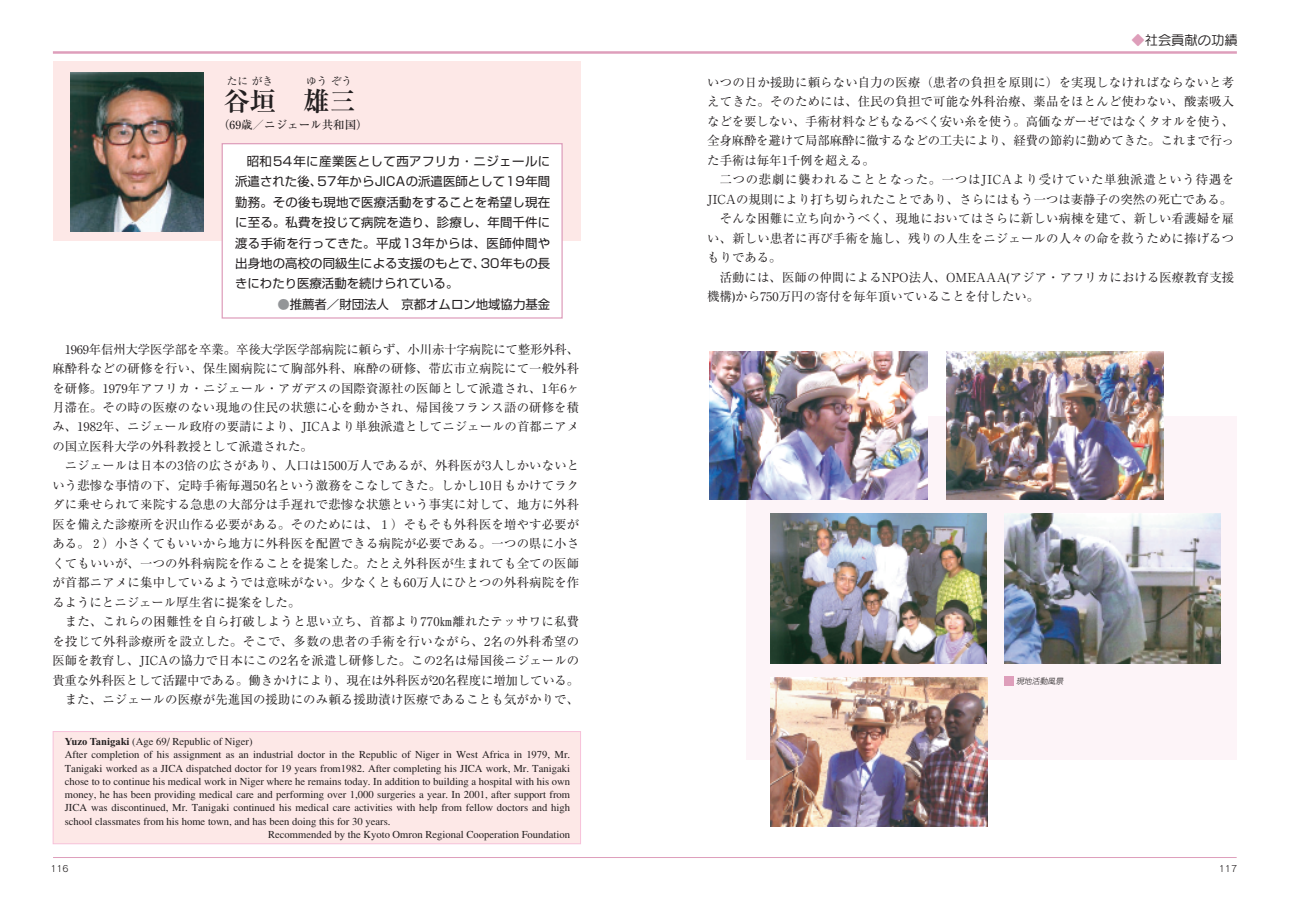
<style>
.page{position:relative;width:1290px;height:911px;background:#fff}
.page>*{position:absolute;margin:0;border:0;box-sizing:border-box;transform-origin:0 0}
.t1{font:700 26.62px "Ryumin";color:#231f20}
.t2{font:13.25px "Seurat CID M";color:#231f20}
.t3{font:12.38px/19.5px "Ryumin";letter-spacing:.005em;color:#231f20;text-align:justify}
.t4{font:12.38px/20.4px "Shin Go";color:#231f20;text-align:justify}
.t5{font:12.38px "Ryumin";letter-spacing:.055em;color:#231f20}
.t6{font:500 11.5px "Ryumin";color:#231f20}
.t7{font:300 10.62px "Ryumin";color:#231f20}
.t8{font:10.62px "Ryumin";color:#231f20}
.t9{font:8.88px "Rodin CID M";color:#231f20}
.t10{font:italic 300 7.75px "Shin Go";color:#231f20}
.s1{color:#939598}
.s2{font-family:"Times New Roman";font-weight:700}
.s3{color:#de9eba}
</style>
<div class="page">
<img style="left:52px;top:51px;width:1185px;height:807px">
<p class="t8" style="left:227px;top:77px;width:48px">たに がき</p>
<p class="t8" style="left:306px;top:77px;width:48px">ゆう ぞう</p>
<h1 class="t1" style="left:223px;top:92px;width:134px">谷垣　雄三</h1>
<p class="t6" style="left:218px;top:121px;width:151px">（69歳／ニジェール共和国）</p>
<p class="t4" style="left:235px;top:153px;width:317px;text-indent:12px">昭和54年に産業医として西アフリカ・ニジェールに派遣された後、57年からJICAの派遣医師として19年間勤務。その後も現地で医療活動をすることを希望し現在に至る。私費を投じて病院を造り、診療し、年間千件に渡る手術を行ってきた。平成13年からは、医師仲間や出身地の高校の同級生による支援のもとで、30年もの長きにわたり医療活動を続けられている。</p>
<p class="t4" style="left:277px;top:295px;width:274px"><span class="s1">●</span>推薦者／財団法人　京都オムロン地域協力基金</p>
<p class="t3" style="left:52px;top:341px;width:528px;text-indent:12px">1969年信州大学医学部を卒業。卒後大学医学部病院に頼らず、小川赤十字病院にて整形外科、麻酔科などの研修を行い、保生園病院にて胸部外科、麻酔の研修、帯広市立病院にて一般外科を研修。1979年アフリカ・ニジェール・アガデスの国際資源社の医師として派遣され、1年6ヶ月滞在。その時の医療のない現地の住民の状態に心を動かされ、帰国後フランス語の研修を積み、1982年、ニジェール政府の要請により、JICAより単独派遣としてニジェールの首都ニアメの国立医科大学の外科教授として派遣された。</p>
<p class="t3" style="left:52px;top:458px;width:528px;text-indent:12px">ニジェールは日本の3倍の広さがあり、人口は1500万人であるが、外科医が3人しかいないという悲惨な事情の下、定時手術毎週50名という激務をこなしてきた。しかし10日もかけてラクダに乗せられて来院する急患の大部分は手遅れで悲惨な状態という事実に対して、地方に外科医を備えた診療所を沢山作る必要がある。そのためには、１）そもそも外科医を増やす必要がある。２）小さくてもいいから地方に外科医を配置できる病院が必要である。一つの県に小さくてもいいが、一つの外科病院を作ることを提案した。たとえ外科医が生まれても全ての医師が首都ニアメに集中しているようでは意味がない。少なくとも60万人にひとつの外科病院を作るようにとニジェール厚生省に提案をした。</p>
<p class="t3" style="left:52px;top:613px;width:528px;text-align:right">また、これらの困難性を自ら打破しようと思い立ち、首都より770㎞離れたテッサワに私費を投じて外科診療所を設立した。そこで、多数の患者の手術を行いながら、2名の外科希望の医師を教育し、JICAの協力で日本にこの2名を派遣し研修した。この2名は帰国後ニジェールの貴重な外科医として活躍中である。働きかけにより、現在は外科医が20名程度に増加している。また、ニジェールの医療が先進国の援助にのみ頼る援助漬け医療であることも気がかりで、</p>
<p class="t7" style="left:65px;top:737px;width:189px"><span class="s2">Yuzo Tanigaki</span> (Age 69/ Republic of Niger)</p>
<p class="t7" style="left:65px;top:750px;width:507px">After completion of his assignment as an industrial doctor in the Republic of Niger in West Africa in 1979, Mr.</p>
<p class="t7" style="left:65px;top:764px;width:507px">Tanigaki worked as a JICA dispatched doctor for 19 years from1982. After completing his JICA work, Mr. Tanigaki</p>
<p class="t7" style="left:65px;top:777px;width:507px">chose to to continue his medical work in Niger where he remains today. In addition to building a hospital with his own</p>
<p class="t7" style="left:65px;top:790px;width:507px">money, he has been providing medical care and performing over 1,000 surgeries a year. In 2001, after support from</p>
<p class="t7" style="left:65px;top:803px;width:507px">JICA was discontinued, Mr. Tanigaki continued his medical care activities with help from fellow doctors and high</p>
<p class="t7" style="left:65px;top:817px;width:327px">school classmates from his home town, and has been doing this for 30 years.</p>
<p class="t7" style="left:268px;top:830px;width:304px">Recommended by the Kyoto Omron Regional Cooperation Foundation</p>
<p class="t2" style="left:1131px;top:36px;width:108px"><span class="s3">◆</span>社会貢献の功績</p>
<p class="t3" style="left:707px;top:74px;width:528px">いつの日か援助に頼らない自力の医療（患者の負担を原則に）を実現しなければならないと考えてきた。そのためには、住民の負担で可能な外科治療、薬品をほとんど使わない、酸素吸入などを要しない、手術材料などもなるべく安い糸を使う。高価なガーゼではなくタオルを使う、全身麻酔を避けて局部麻酔に徹するなどの工夫により、経費の節約に勤めてきた。これまで行った手術は毎年1千例を超える。</p>
<p class="t5" style="left:720px;top:175px;width:516px">二つの悲劇に襲われることとなった。一つはJICAより受けていた単独派遣という待遇を</p>
<p class="t3" style="left:707px;top:191px;width:526px">JICAの規則により打ち切られたことであり、さらにはもう一つは妻静子の突然の死亡である。</p>
<p class="t3" style="left:720px;top:210px;width:516px">そんな困難に立ち向かうべく、現地においてはさらに新しい病棟を建て、新しい看護婦を雇</p>
<p class="t3" style="left:707px;top:230px;width:528px">い、新しい患者に再び手術を施し、残りの人生をニジェールの人々の命を救うために捧げるつ</p>
<p class="t3" style="left:707px;top:249px;width:76px">もりである。</p>
<p class="t3" style="left:720px;top:269px;width:516px">活動には、医師の仲間によるNPO法人、OMEAAA(アジア・アフリカにおける医療教育支援</p>
<p class="t3" style="left:707px;top:288px;width:333px">機構)から750万円の寄付を毎年頂いていることを付したい。</p>
<p class="t10" style="left:1016px;top:678px;width:50px">現地活動風景</p>
<p class="t9" style="left:50px;top:865px;width:20px">116</p>
<p class="t9" style="left:1219px;top:865px;width:20px">117</p>
</div>
